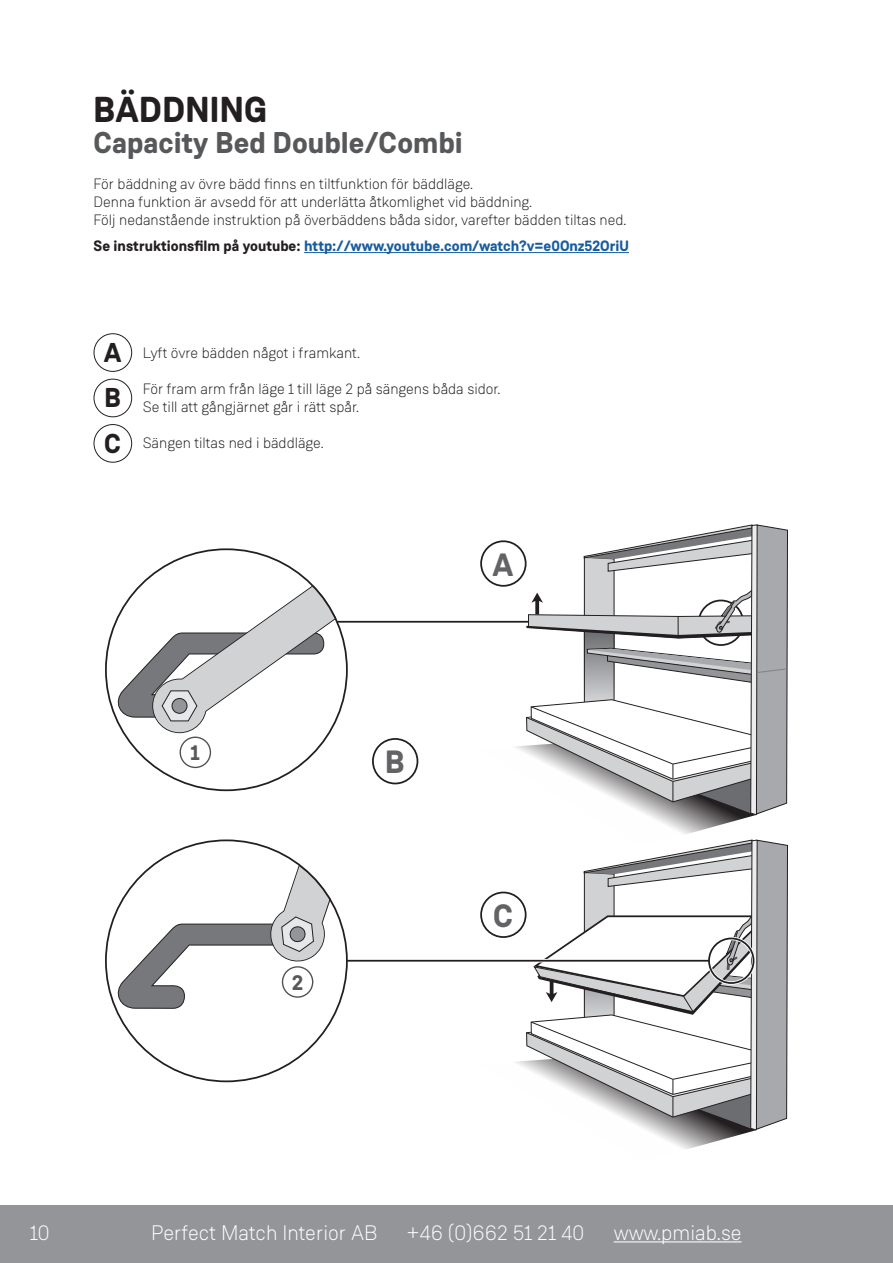
<style>
.page{position:relative;width:893px;height:1263px;background:#fff}
.page>*{position:absolute;margin:0;border:0;box-sizing:border-box;transform-origin:0 0}
.t1{font:700 36px "Weissenhof Grotesk";letter-spacing:.01em;color:#231f20}
.t2{font:700 32.25px "Weissenhof Grotesk";color:#636366}
.t3{font:700 30px "Weissenhof Grotesk";color:#57585a}
.t4{font:700 27.3px "Weissenhof Grotesk";color:#231f20}
.t5{font:700 21.3px "Weissenhof Grotesk";color:#57585a}
.t6{font:300 21px "Weissenhof Grotesk";color:#fff}
.t7{font:300 15px/18px "Weissenhof Grotesk";color:#231f20}
.t8{font:700 15px "Weissenhof Grotesk";color:#175d9e}
.s1{color:#231f20}
</style>
<div class="page">
<div style="left:0;top:1205px;width:893px;height:58px;background:#939598"></div>
<hr style="left:614px;top:1241px;width:128px;height:1px;background:#fff">
<hr style="left:304px;top:252px;width:325px;height:1px;background:#175d9e">
<div style="left:372px;top:738px;width:46px;height:46px;border:2px solid #231f20;border-radius:50%"></div>
<svg style="left:112px;top:586px;width:225px;height:160px"></svg>
<div style="left:172px;top:698px;width:15px;height:15px;background:#939598;border-radius:50%"></div>
<div style="left:172px;top:698px;width:15px;height:16px;border:1px solid #231f20;border-radius:50%"></div>
<svg style="left:112px;top:866px;width:219px;height:144px"></svg>
<div style="left:180px;top:737px;width:30px;height:30px;background:#fff;border-radius:50%"></div>
<div style="left:180px;top:736px;width:31px;height:32px;border:1px solid #505052;border-radius:50%"></div>
<div style="left:282px;top:967px;width:31px;height:30px;background:#fff;border-radius:50%"></div>
<div style="left:282px;top:966px;width:31px;height:32px;border:1px solid #505052;border-radius:50%"></div>
<hr style="left:337px;top:621px;width:361px;height:2px;background:#231f20">
<hr style="left:347px;top:960px;width:362px;height:2px;background:#231f20">
<svg style="left:476px;top:524px;width:312px;height:625px"></svg>
<div style="left:708px;top:937px;width:46px;height:47px;border:2px solid #231f20;border-radius:50%"></div>
<div style="left:94px;top:333px;width:38px;height:39px;border:1px solid #231f20;border-radius:50%"></div>
<div style="left:94px;top:379px;width:38px;height:38px;border:1px solid #231f20;border-radius:50%"></div>
<div style="left:94px;top:424px;width:38px;height:39px;border:1px solid #231f20;border-radius:50%"></div>
<p class="t1" style="left:94px;top:86px;width:175px">BÄDDNING</p>
<p class="t3" style="left:94px;top:124px;width:371px">Capacity Bed Double/Combi</p>
<p class="t7" style="left:94px;top:175px;width:534px">För bäddning av övre bädd finns en tiltfunktion för bäddläge.<br>Denna funktion är avsedd för att underlätta åtkomlighet vid bäddning.<br>Följ nedanstående instruktion på överbäddens båda sidor, varefter bädden tiltas ned.</p>
<p class="t8" style="left:94px;top:237px;width:537px"><span class="s1">Se instruktionsfilm på youtube:</span> http://www.youtube.com/watch?v=e0Onz52OriU</p>
<p class="t4" style="left:104px;top:335px;width:19px">A</p>
<p class="t4" style="left:104px;top:381px;width:18px">B</p>
<p class="t4" style="left:104px;top:426px;width:18px">C</p>
<p class="t7" style="left:143px;top:344px;width:219px">Lyft övre bädden något i framkant.</p>
<p class="t7" style="left:143px;top:379px;width:359px">För fram arm från läge 1 till läge 2 på sängens båda sidor.<br>Se till att gångjärnet går i rätt spår.</p>
<p class="t7" style="left:143px;top:434px;width:183px">Sängen tiltas ned i bäddläge.</p>
<p class="t2" style="left:493px;top:544px;width:22px">A</p>
<p class="t5" style="left:191px;top:739px;width:11px">1</p>
<p class="t5" style="left:292px;top:969px;width:12px">2</p>
<p class="t2" style="left:385px;top:742px;width:21px">B</p>
<p class="t2" style="left:493px;top:895px;width:21px">C</p>
<h3 class="t6" style="left:30px;top:1220px;width:22px">10</h3>
<h3 class="t6" style="left:151px;top:1220px;width:228px">Perfect Match Interior AB</h3>
<h3 class="t6" style="left:407px;top:1220px;width:180px">+46 (0)662 51 21 40</h3>
<h3 class="t6" style="left:614px;top:1220px;width:129px">www.pmiab.se</h3>
</div>
